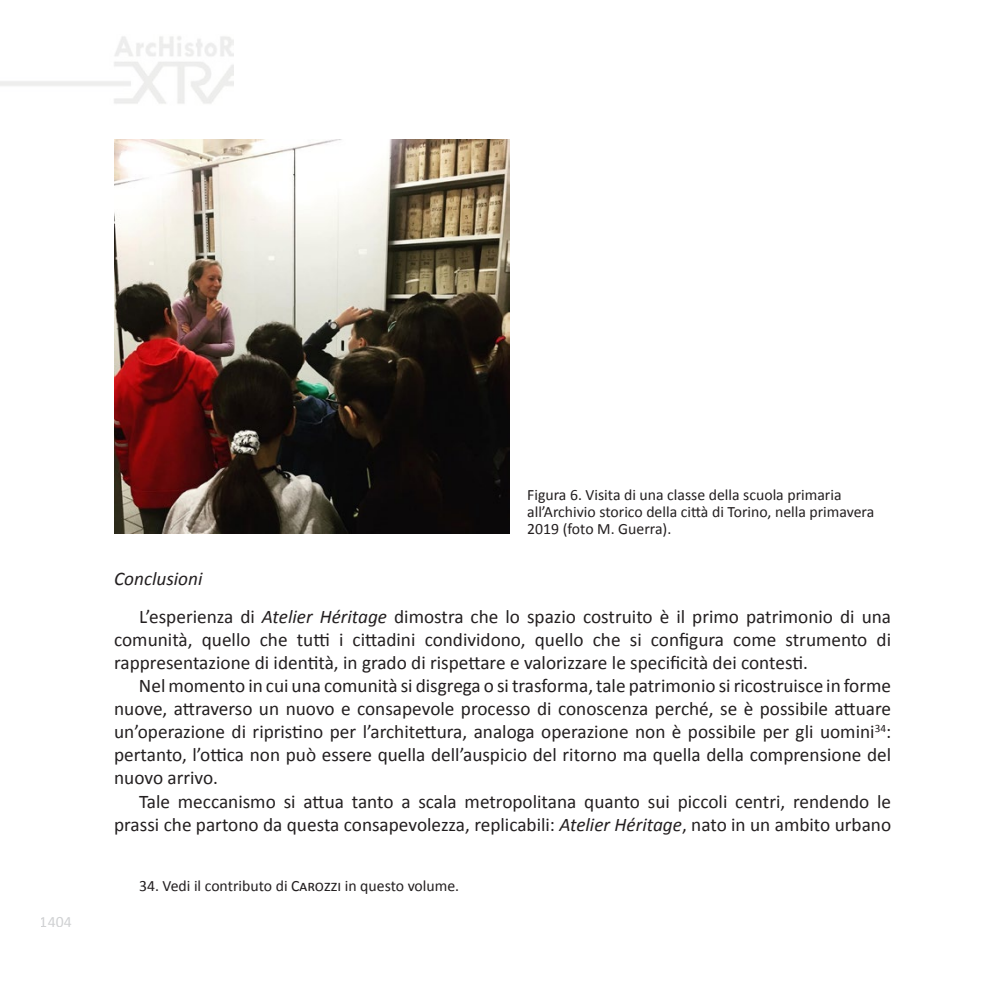
<style>
.page{position:relative;width:993px;height:993px;background:#fff}
.page>*{position:absolute;margin:0;border:0;box-sizing:border-box;transform-origin:0 0}
.t1{font:19.25px/23.1px "Calibri";color:#231f20}
.t2{font:15.75px/17.2px "Calibri";color:#231f20}
.t3{font:15.75px "Calibri";color:#a9abae}
.s1{font-style:italic}
</style>
<div class="page">
<img style="left:114px;top:139px;width:395px;height:394px">
<p class="t3" style="left:40px;top:910px;width:33px">1404</p>
<p class="t2" style="left:527px;top:485px;width:348px">Figura 6. Visita di una classe della scuola primaria all’Archivio storico della città di Torino, nella primavera<br>2019 (foto M. Guerra).</p>
<p class="t1" style="left:139px;top:558px;width:753px;line-height:38px;text-indent:-25px"><span class="s1">Conclusioni<br></span>L’esperienza di <span class="s1">Atelier Héritage</span> dimostra che lo spazio costruito è il primo patrimonio di una</p>
<p class="t1" style="left:114px;top:627px;width:778px">comunità, quello che tutti i cittadini condividono, quello che si configura come strumento di rappresentazione di identità, in grado di rispettare e valorizzare le specificità dei contesti.</p>
<p class="t1" style="left:114px;top:673px;width:778px;text-align:justify;text-indent:25px">Nel momento in cui una comunità si disgrega o si trasforma, tale patrimonio si ricostruisce in forme nuove, attraverso un nuovo e consapevole processo di conoscenza perché, se è possibile attuare un’operazione di ripristino per l’architettura, analoga operazione non è possibile per gli uomini<sup>34</sup>: pertanto, l’ottica non può essere quella dell’auspicio del ritorno ma quella della comprensione del nuovo arrivo.</p>
<p class="t1" style="left:114px;top:788px;width:778px;text-align:right">Tale meccanismo si attua tanto a scala metropolitana quanto sui piccoli centri, rendendo le prassi che partono da questa consapevolezza, replicabili: <span class="s1">Atelier Héritage</span>, nato in un ambito urbano</p>
<p class="t2" style="left:139px;top:876px;width:321px">34. Vedi il contributo di Carozzi in questo volume.</p>
</div>
